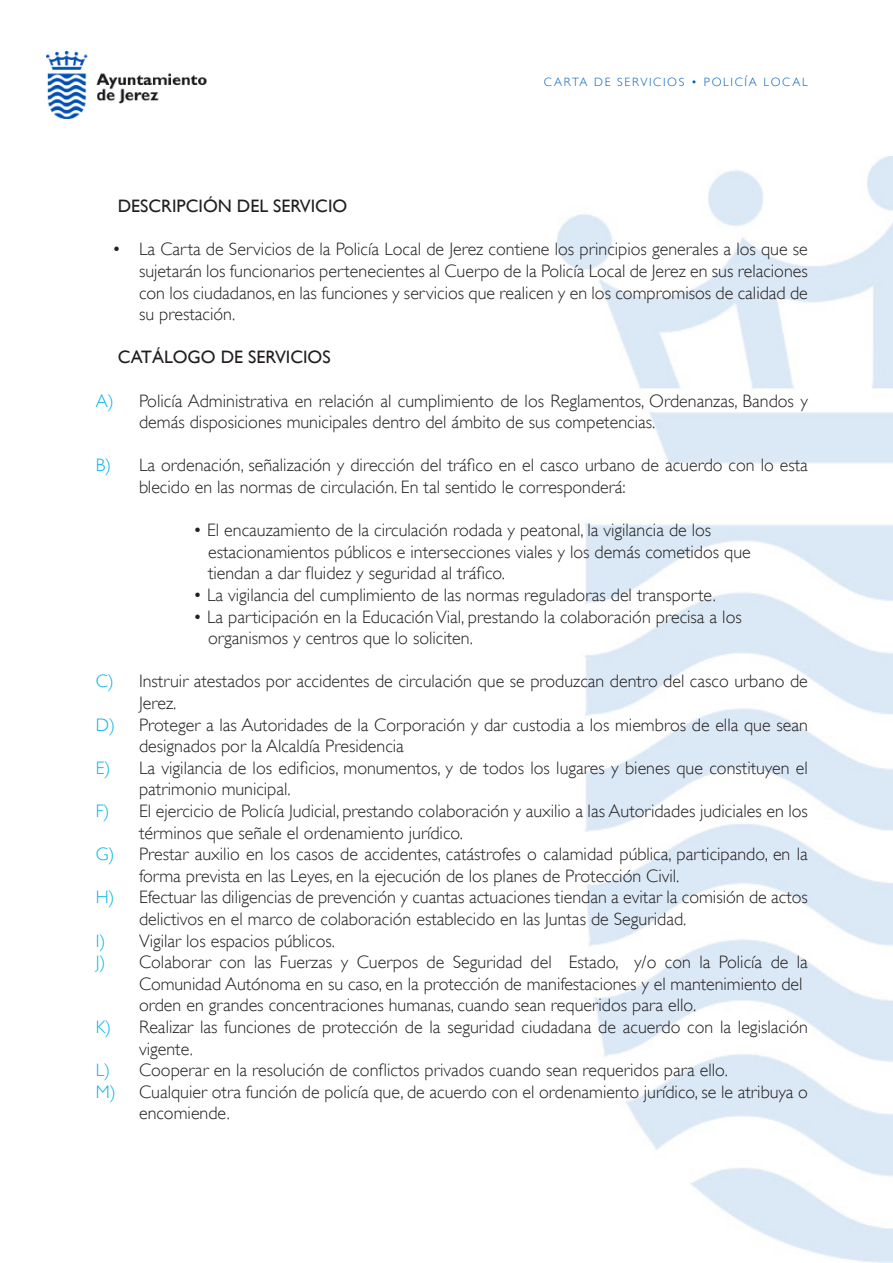
<style>
.page{position:relative;width:893px;height:1263px;background:#fff}
.page>*{position:absolute;margin:0;border:0;box-sizing:border-box;transform-origin:0 0}
.Heading_4{font:300 18px/21.6px "Gill Sans";color:#231f20}
.List_Paragraph{font:300 18px/21.6px "Gill Sans";color:#231f20;text-align:justify}
.Heading_3{font:18px "Gill Sans";color:#231f20}
.t1{font:300 12px "Gill Sans";letter-spacing:.14em;color:#005fb9}
.s1{color:#02b4eb}
</style>
<div class="page">
<img style="left:558px;top:156px;width:335px;height:1107px">
<img style="left:47px;top:51px;width:159px;height:68px">
<p class="t1" style="left:544px;top:75px;width:266px">CARTA DE SERVICIOS • POLICÍA LOCAL</p>
<p class="Heading_3" style="left:118px;top:195px;width:231px">DESCRIPCIÓN DEL SERVICIO</p>
<p class="List_Paragraph" style="left:139px;top:238px;width:670px;text-indent:-27px">• La Carta de Servicios de la Policía Local de Jerez contiene los principios generales a los que se sujetarán los funcionarios pertenecientes al Cuerpo de la Policía Local de Jerez en sus relaciones con los ciudadanos, en las funciones y servicios que realicen y en los compromisos de calidad de su prestación.</p>
<p class="Heading_3" style="left:118px;top:347px;width:214px">CATÁLOGO DE SERVICIOS</p>
<p class="Heading_4" style="left:96px;top:390px;width:714px"><span class="s1">A)</span> Policía Administrativa en relación al cumplimiento de los Reglamentos, Ordenanzas, Bandos y</p>
<p class="Heading_4" style="left:139px;top:411px;width:518px">demás disposiciones municipales dentro del ámbito de sus competencias.</p>
<p class="Heading_4" style="left:96px;top:454px;width:714px"><span class="s1">B)</span> La ordenación, señalización y dirección del tráfico en el casco urbano de acuerdo con lo esta</p>
<p class="Heading_4" style="left:139px;top:476px;width:488px">blecido en las normas de circulación. En tal sentido le corresponderá:</p>
<p class="Heading_4" style="left:193px;top:519px;width:520px">• El encauzamiento de la circulación rodada y peatonal, la vigilancia de los</p>
<p class="Heading_4" style="left:208px;top:541px;width:544px">estacionamientos públicos e intersecciones viales y los demás cometidos que</p>
<p class="Heading_4" style="left:208px;top:562px;width:298px">tiendan a dar fluidez y seguridad al tráfico.</p>
<p class="Heading_4" style="left:193px;top:584px;width:524px">• La vigilancia del cumplimiento de las normas reguladoras del transporte.</p>
<p class="Heading_4" style="left:193px;top:606px;width:550px">• La participación en la Educación Vial, prestando la colaboración precisa a los</p>
<p class="Heading_4" style="left:208px;top:627px;width:266px">organismos y centros que lo soliciten.</p>
<p class="Heading_4" style="left:96px;top:670px;width:714px"><span class="s1">C)</span> Instruir atestados por accidentes de circulación que se produzcan dentro del casco urbano de</p>
<p class="Heading_4" style="left:139px;top:692px;width:39px">Jerez.</p>
<p class="Heading_4" style="left:96px;top:714px;width:714px"><span class="s1">D)</span> Proteger a las Autoridades de la Corporación y dar custodia a los miembros de ella que sean</p>
<p class="Heading_4" style="left:139px;top:735px;width:266px">designados por la Alcaldía Presidencia</p>
<p class="Heading_4" style="left:96px;top:757px;width:714px"><span class="s1">E)</span> La vigilancia de los edificios, monumentos, y de todos los lugares y bienes que constituyen el</p>
<p class="Heading_4" style="left:139px;top:778px;width:153px">patrimonio municipal.</p>
<p class="Heading_4" style="left:96px;top:800px;width:714px"><span class="s1">F)</span> El ejercicio de Policía Judicial, prestando colaboración y auxilio a las Autoridades judiciales en los</p>
<p class="Heading_4" style="left:139px;top:822px;width:326px">términos que señale el ordenamiento jurídico.</p>
<p class="Heading_4" style="left:96px;top:843px;width:714px"><span class="s1">G)</span> Prestar auxilio en los casos de accidentes, catástrofes o calamidad pública, participando, en la</p>
<p class="Heading_4" style="left:139px;top:865px;width:542px">forma prevista en las Leyes, en la ejecución de los planes de Protección Civil.</p>
<p class="Heading_4" style="left:96px;top:886px;width:714px"><span class="s1">H)</span> Efectuar las diligencias de prevención y cuantas actuaciones tiendan a evitar la comisión de actos</p>
<p class="Heading_4" style="left:139px;top:908px;width:549px">delictivos en el marco de colaboración establecido en las Juntas de Seguridad.</p>
<p class="Heading_4" style="left:96px;top:930px;width:241px"><span class="s1">I)</span> Vigilar los espacios públicos.</p>
<p class="Heading_4" style="left:96px;top:951px;width:714px"><span class="s1">J)</span> Colaborar con las Fuerzas y Cuerpos de Seguridad del Estado, y/o con la Policía de la</p>
<p class="Heading_4" style="left:139px;top:973px;width:665px">Comunidad Autónoma en su caso, en la protección de manifestaciones y el mantenimiento del orden en grandes concentraciones humanas, cuando sean requeridos para ello.</p>
<p class="Heading_4" style="left:96px;top:1016px;width:714px"><span class="s1">K)</span> Realizar las funciones de protección de la seguridad ciudadana de acuerdo con la legislación</p>
<p class="Heading_4" style="left:139px;top:1038px;width:55px">vigente.</p>
<p class="Heading_4" style="left:96px;top:1059px;width:634px"><span class="s1">L)</span> Cooperar en la resolución de conflictos privados cuando sean requeridos para ello.</p>
<p class="Heading_4" style="left:96px;top:1081px;width:714px"><span class="s1">M)</span> Cualquier otra función de policía que, de acuerdo con el ordenamiento jurídico, se le atribuya o</p>
<p class="Heading_4" style="left:139px;top:1102px;width:92px">encomiende.</p>
</div>
